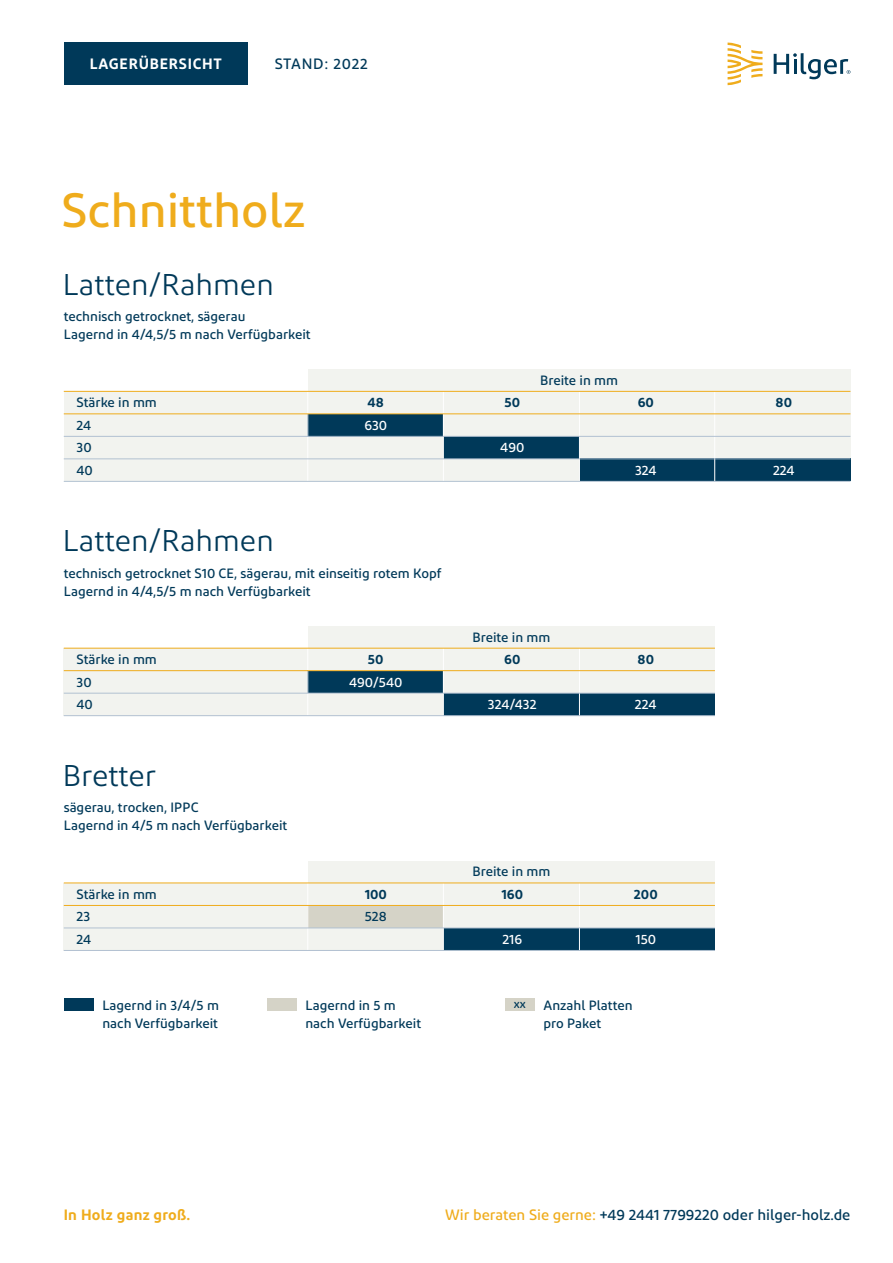
<style>
.page{position:relative;width:893px;height:1263px;background:#fff}
.page>*{position:absolute;margin:0;border:0;box-sizing:border-box;transform-origin:0 0}
.t1{font:500 48px "Diodrum";color:#efac1c}
.t2{font:30px "Diodrum";color:#003959}
.t3{font:500 15px "Diodrum";color:#003959}
.t4{font:600 15px "Diodrum";letter-spacing:.015em;color:#efac1c}
.t5{font:600 15px "Diodrum";letter-spacing:.05em;color:#fff}
.t6{font:500 15px "Diodrum";letter-spacing:.05em;color:#003959}
.t7{font:500 13.5px/18px "Diodrum";color:#003959}
.t8{font:500 13.5px "Diodrum";color:#fff}
.t9{font:600 13.5px "Diodrum";color:#003959}
.t10{font:500 12px "Diodrum";color:#003959}
.s1{color:#efac1c}
</style>
<div class="page">
<div style="left:64px;top:43px;width:184px;height:42px;background:#003959"></div>
<svg style="left:728px;top:43px;width:34px;height:42px"></svg>
<svg style="left:774px;top:53px;width:76px;height:26px"></svg>
<div style="left:64px;top:392px;width:786px;height:89px;background:#f2f3ef"></div>
<div style="left:64px;top:648px;width:651px;height:68px;background:#f2f3ef"></div>
<div style="left:64px;top:883px;width:651px;height:68px;background:#f2f3ef"></div>
<div style="left:308px;top:414px;width:135px;height:22px;background:#003959"></div>
<div style="left:308px;top:670px;width:135px;height:23px;background:#003959"></div>
<div style="left:308px;top:905px;width:135px;height:23px;background:#d5d3c7"></div>
<div style="left:444px;top:436px;width:136px;height:23px;background:#003959"></div>
<div style="left:444px;top:693px;width:271px;height:23px;background:#003959"></div>
<div style="left:444px;top:928px;width:271px;height:23px;background:#003959"></div>
<div style="left:579px;top:459px;width:271px;height:22px;background:#003959"></div>
<div style="left:308px;top:369px;width:542px;height:45px;background:#f2f3ef"></div>
<div style="left:308px;top:626px;width:406px;height:44px;background:#f2f3ef"></div>
<div style="left:308px;top:861px;width:406px;height:44px;background:#f2f3ef"></div>
<hr style="left:579px;top:391px;width:1px;height:90px;background:#fff">
<hr style="left:579px;top:648px;width:1px;height:68px;background:#fff">
<hr style="left:579px;top:883px;width:1px;height:67px;background:#fff">
<hr style="left:714px;top:391px;width:1px;height:90px;background:#fff">
<hr style="left:443px;top:391px;width:1px;height:90px;background:#fff">
<hr style="left:443px;top:648px;width:1px;height:68px;background:#fff">
<hr style="left:443px;top:883px;width:1px;height:67px;background:#fff">
<hr style="left:307px;top:391px;width:1px;height:90px;background:#fff">
<hr style="left:307px;top:648px;width:1px;height:68px;background:#fff">
<hr style="left:307px;top:883px;width:1px;height:68px;background:#fff">
<hr style="left:64px;top:391px;width:786px;height:1px;background:#efac1c">
<hr style="left:64px;top:414px;width:786px;height:1px;background:#efac1c">
<hr style="left:64px;top:436px;width:786px;height:1px;background:#b2c1d1">
<hr style="left:64px;top:459px;width:786px;height:1px;background:#b2c1d1">
<hr style="left:64px;top:481px;width:786px;height:1px;background:#b2c1d1">
<hr style="left:64px;top:648px;width:651px;height:1px;background:#efac1c">
<hr style="left:64px;top:670px;width:651px;height:1px;background:#efac1c">
<hr style="left:64px;top:693px;width:651px;height:1px;background:#b2c1d1">
<hr style="left:64px;top:715px;width:651px;height:1px;background:#b2c1d1">
<hr style="left:64px;top:883px;width:651px;height:1px;background:#efac1c">
<hr style="left:64px;top:905px;width:651px;height:1px;background:#efac1c">
<hr style="left:64px;top:928px;width:651px;height:1px;background:#b2c1d1">
<hr style="left:64px;top:950px;width:651px;height:1px;background:#b2c1d1">
<div style="left:64px;top:998px;width:29px;height:13px;background:#003959"></div>
<div style="left:267px;top:998px;width:29px;height:13px;background:#d5d3c7"></div>
<div style="left:505px;top:998px;width:30px;height:13px;background:#d5d3c7"></div>
<p class="t5" style="left:90px;top:54px;width:134px">LAGERÜBERSICHT</p>
<p class="t6" style="left:275px;top:54px;width:95px">STAND: 2022</p>
<h1 class="t1" style="left:62px;top:181px;width:245px">Schnittholz</h1>
<h2 class="t2" style="left:63px;top:266px;width:213px">Latten/Rahmen</h2>
<p class="t7" style="left:64px;top:307px;width:248px">technisch getrocknet, sägerau<br>Lagernd in 4/4,5/5 m nach Verfügbarkeit</p>
<p class="t7" style="left:540px;top:371px;width:79px">Breite in mm</p>
<p class="t7" style="left:77px;top:393px;width:82px">Stärke in mm</p>
<p class="t9" style="left:368px;top:394px;width:18px">48</p>
<p class="t9" style="left:504px;top:394px;width:17px">50</p>
<p class="t9" style="left:638px;top:394px;width:18px">60</p>
<p class="t9" style="left:776px;top:394px;width:18px">80</p>
<p class="t7" style="left:77px;top:416px;width:16px">24</p>
<p class="t8" style="left:364px;top:417px;width:24px">630</p>
<p class="t7" style="left:77px;top:438px;width:17px">30</p>
<p class="t8" style="left:500px;top:439px;width:26px">490</p>
<p class="t7" style="left:77px;top:461px;width:18px">40</p>
<p class="t8" style="left:635px;top:462px;width:23px">324</p>
<p class="t8" style="left:773px;top:462px;width:23px">224</p>
<h2 class="t2" style="left:63px;top:523px;width:213px">Latten/Rahmen</h2>
<p class="t7" style="left:64px;top:563px;width:379px">technisch getrocknet S10 CE, sägerau, mit einseitig rotem Kopf<br>Lagernd in 4/4,5/5 m nach Verfügbarkeit</p>
<p class="t7" style="left:472px;top:627px;width:79px">Breite in mm</p>
<p class="t7" style="left:77px;top:650px;width:82px">Stärke in mm</p>
<p class="t9" style="left:368px;top:651px;width:17px">50</p>
<p class="t9" style="left:504px;top:651px;width:18px">60</p>
<p class="t9" style="left:638px;top:651px;width:18px">80</p>
<p class="t7" style="left:77px;top:672px;width:17px">30</p>
<p class="t8" style="left:349px;top:673px;width:55px">490/540</p>
<p class="t7" style="left:77px;top:695px;width:18px">40</p>
<p class="t8" style="left:488px;top:696px;width:50px">324/432</p>
<p class="t8" style="left:635px;top:696px;width:23px">224</p>
<h2 class="t2" style="left:63px;top:757px;width:95px">Bretter</h2>
<p class="t7" style="left:64px;top:798px;width:225px">sägerau, trocken, IPPC<br>Lagernd in 4/5 m nach Verfügbarkeit</p>
<p class="t7" style="left:472px;top:862px;width:79px">Breite in mm</p>
<p class="t7" style="left:77px;top:885px;width:82px">Stärke in mm</p>
<p class="t9" style="left:365px;top:885px;width:24px">100</p>
<p class="t9" style="left:501px;top:885px;width:23px">160</p>
<p class="t9" style="left:634px;top:885px;width:25px">200</p>
<p class="t7" style="left:77px;top:907px;width:15px">23</p>
<p class="t7" style="left:365px;top:907px;width:23px">528</p>
<p class="t7" style="left:77px;top:930px;width:16px">24</p>
<p class="t8" style="left:502px;top:931px;width:21px">216</p>
<p class="t8" style="left:636px;top:931px;width:22px">150</p>
<p class="t7" style="left:102px;top:995px;width:118px">Lagernd in 3/4/5 m nach Verfügbarkeit</p>
<p class="t7" style="left:305px;top:995px;width:117px">Lagernd in 5 m nach Verfügbarkeit</p>
<p class="t10" style="left:514px;top:996px;width:14px">xx</p>
<p class="t7" style="left:544px;top:995px;width:91px">Anzahl Platten pro Paket</p>
<p class="t4" style="left:64px;top:1205px;width:128px">In Holz ganz groß.</p>
<p class="t3" style="left:445px;top:1205px;width:407px"><span class="s1">Wir beraten Sie gerne:</span> +49 2441 7799220 oder hilger-holz.de</p>
</div>
